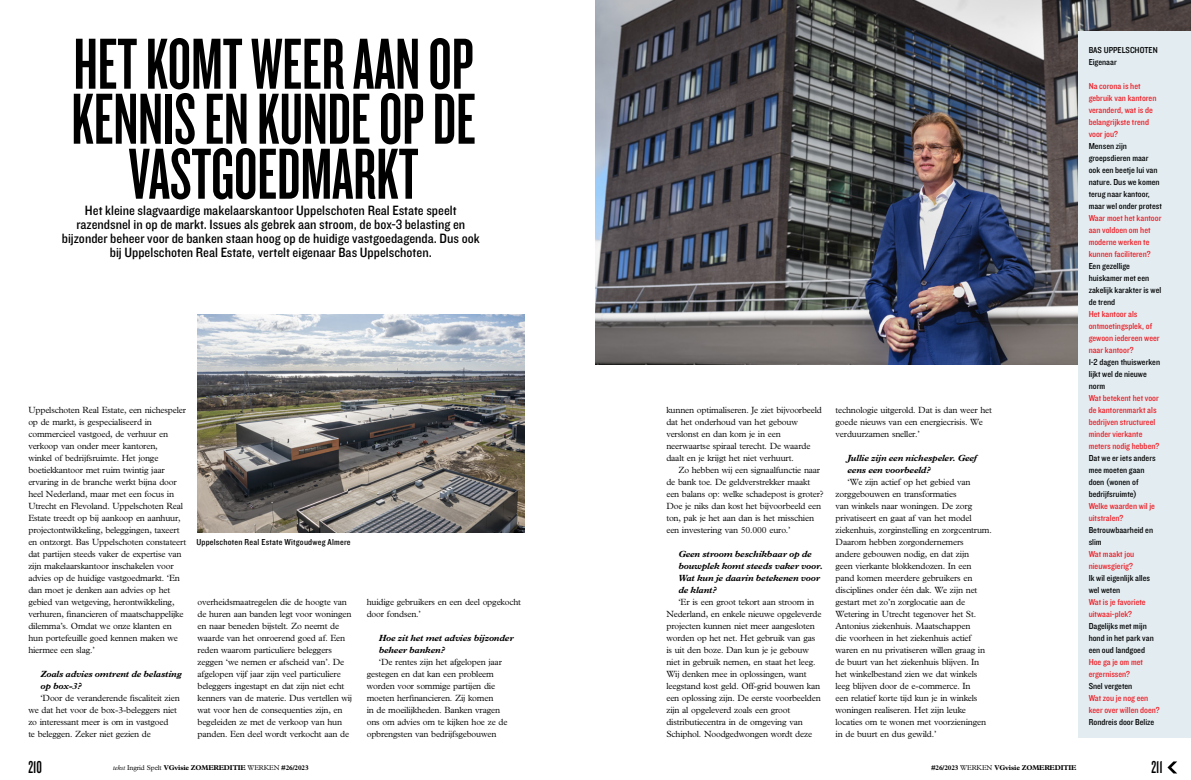
<style>
.page{position:relative;width:1191px;height:780px;background:#fff}
.page>*{position:absolute;margin:0;border:0;box-sizing:border-box;transform-origin:0 0}
.t1{font:75px/55px "Knockout HTF47 Bantamweight";color:#000;text-align:center}
.t2{font:18px "Knockout HTF47 Bantamweight";color:#000}
.t3{font:14px/14px "Knockout HTF30 Junior Welterwt";color:#000;text-align:center}
.t4{font:300 9px/12px "M Plantin";letter-spacing:-.02em;color:#000}
.t5{font:9px/12px "Knockout HTF30 Junior Welterwt";color:#ed1d24}
.t6{font:9px/12px "Knockout HTF30 Junior Welterwt";color:#000}
.t7{font:italic 700 9px/12px "M Plantin";letter-spacing:-.02em;color:#000}
.t8{font:9px "Knockout HTF30 Junior Welterwt";letter-spacing:.02em;color:#000}
.t9{font:700 7px "M Plantin";letter-spacing:-.02em;color:#000}
.s1{font-weight:300;font-style:italic}
.s2{font-weight:300}
</style>
<div class="page">
<img style="left:595px;top:0;width:596px;height:364px">
<div style="left:1078px;top:31px;width:113px;height:706px;background:#e2ecf1"></div>
<svg style="left:1167px;top:761px;width:10px;height:12px"></svg>
<img style="left:197px;top:315px;width:327px;height:217px">
<h1 class="t1" style="left:71px;top:38px;width:406px">HET KOMT WEER AAN OP<br>KENNIS EN KUNDE OP DE<br>VASTGOEDMARKT</h1>
<p class="t3" style="left:62px;top:203px;width:419px">Het kleine slagvaardige makelaarskantoor Uppelschoten Real Estate speelt razendsnel in op de markt. Issues als gebrek aan stroom, de box-3 belasting en bijzonder beheer voor de banken staan hoog op de huidige vastgoedagenda. Dus ook bij Uppelschoten Real Estate, vertelt eigenaar Bas Uppelschoten.</p>
<p class="t4" style="left:28px;top:404px;width:159px">Uppelschoten Real Estate, een nichespeler op de markt, is gespecialiseerd in commercieel vastgoed, de verhuur en verkoop van onder meer kantoren,<br>winkel of bedrijfsruimte. Het jonge boetiekkantoor met ruim twintig jaar ervaring in de branche werkt bijna door heel Nederland, maar met een focus in Utrecht en Flevoland. Uppelschoten Real Estate treedt op bij aankoop en aanhuur, projectontwikkeling, beleggingen, taxeert en ontzorgt. Bas Uppelschoten constateert dat partijen steeds vaker de expertise van zijn makelaarskantoor inschakelen voor advies op de huidige vastgoedmarkt. ‘En dan moet je denken aan advies op het gebied van wetgeving, herontwikkeling, verhuren, financieren of maatschappelijke dilemma’s. Omdat we onze klanten en hun portefeuille goed kennen maken we hiermee een slag.’</p>
<p class="t7" style="left:40px;top:668px;width:143px">Zoals advies omtrent de belasting op box-3?</p>
<p class="t4" style="left:28px;top:692px;width:153px;text-indent:12px">‘Door de veranderende fiscaliteit zien we dat het voor de box-3-beleggers niet zo interessant meer is om in vastgoed<br>te beleggen. Zeker niet gezien de</p>
<p class="t8" style="left:196px;top:537px;width:156px">Uppelschoten Real Estate Witgoudweg Almere</p>
<p class="t4" style="left:197px;top:596px;width:156px">overheidsmaatregelen die de hoogte van de huren aan banden legt voor woningen en naar beneden bijstelt. Zo neemt de waarde van het onroerend goed af. Een reden waarom particuliere beleggers zeggen ‘we nemen er afscheid van’. De afgelopen vijf jaar zijn veel particuliere beleggers ingestapt en dat zijn niet echt kenners van de materie. Dus vertellen wij wat voor hen de consequenties zijn, en begeleiden ze met de verkoop van hun panden. Een deel wordt verkocht aan de</p>
<h2 class="t2" style="left:28px;top:758px;width:15px">210</h2>
<p class="t9" style="left:113px;top:763px;width:197px"><span class="s1">tekst</span> <span class="s2">Ingrid Spelt</span> VGVISIE ZOMEREDITIE <span class="s2">WERKEN</span> #26/2023</p>
<p class="t4" style="left:367px;top:596px;width:156px">huidige gebruikers en een deel opgekocht door fondsen.’</p>
<p class="t7" style="left:379px;top:632px;width:136px">Hoe zit het met advies bijzonder beheer banken?</p>
<p class="t4" style="left:367px;top:656px;width:142px;text-indent:12px">‘De rentes zijn het afgelopen jaar gestegen en dat kan een probleem worden voor sommige partijen die moeten herfinancieren. Zij komen<br>in de moeilijkheden. Banken vragen ons om advies om te kijken hoe ze de opbrengsten van bedrijfsgebouwen</p>
<p class="t4" style="left:666px;top:404px;width:157px">kunnen optimaliseren. Je ziet bijvoorbeeld dat het onderhoud van het gebouw verslonst en dan kom je in een neerwaartse spiraal terecht. De waarde daalt en je krijgt het niet verhuurt.</p>
<p class="t4" style="left:666px;top:464px;width:159px;text-indent:12px">Zo hebben wij een signaalfunctie naar de bank toe. De geldverstrekker maakt een balans op: welke schadepost is groter?<br>Doe je niks dan kost het bijvoorbeeld een ton, pak je het aan dan is het misschien een investering van 50.000 euro.’</p>
<p class="t7" style="left:678px;top:548px;width:146px">Geen stroom beschikbaar op de bouwplek komt steeds vaker voor.<br>Wat kun je daarin betekenen voor de klant?</p>
<p class="t4" style="left:666px;top:596px;width:157px;text-indent:12px">‘Er is een groot tekort aan stroom in Nederland, en enkele nieuwe opgeleverde projecten kunnen niet meer aangesloten worden op het net. Het gebruik van gas is uit den boze. Dan kun je je gebouw niet in gebruik nemen, en staat het leeg.<br>Wij denken mee in oplossingen, want leegstand kost geld. Off-grid bouwen kan een oplossing zijn. De eerste voorbeelden zijn al opgeleverd zoals een groot distributiecentra in de omgeving van Schiphol. Noodgedwongen wordt deze</p>
<p class="t4" style="left:835px;top:403px;width:158px">technologie uitgerold. Dat is dan weer het goede nieuws van een energiecrisis. We verduurzamen sneller.’</p>
<p class="t7" style="left:847px;top:452px;width:131px">Jullie zijn een nichespeler. Geef eens een voorbeeld?</p>
<p class="t4" style="left:835px;top:475px;width:158px;text-indent:12px">‘We zijn actief op het gebied van zorggebouwen en transformaties<br>van winkels naar woningen. De zorg privatiseert en gaat af van het model ziekenhuis, zorginstelling en zorgcentrum.<br>Daarom hebben zorgondernemers<br>andere gebouwen nodig, en dat zijn<br>geen vierkante blokkendozen. In een pand komen meerdere gebruikers en disciplines onder één dak. We zijn net gestart met zo’n zorglocatie aan de Wetering in Utrecht tegenover het St.<br>Antonius ziekenhuis. Maatschappen<br>die voorheen in het ziekenhuis actief waren en nu privatiseren willen graag in de buurt van het ziekenhuis blijven. In het winkelbestand zien we dat winkels leeg blijven door de e-commerce. In<br>een relatief korte tijd kun je in winkels woningen realiseren. Het zijn leuke locaties om te wonen met voorzieningen in de buurt en dus gewild.’</p>
<p class="t9" style="left:931px;top:763px;width:147px">#26/2023 <span class="s2">WERKEN</span> VGVISIE ZOMEREDITIE</p>
<p class="t6" style="left:1088px;top:44px;width:71px">Bas Uppelschoten<br>Eigenaar</p>
<p class="t5" style="left:1088px;top:80px;width:69px">Na corona is het gebruik van kantoren veranderd, wat is de belangrijkste trend voor jou?</p>
<p class="t6" style="left:1088px;top:140px;width:75px">Mensen zijn groepsdieren maar ook een beetje lui van nature. Dus we komen terug naar kantoor, maar wel onder protest</p>
<p class="t5" style="left:1088px;top:212px;width:74px">Waar moet het kantoor aan voldoen om het moderne werken te kunnen faciliteren?</p>
<p class="t6" style="left:1088px;top:260px;width:74px">Een gezellige huiskamer met een zakelijk karakter is wel de trend</p>
<p class="t5" style="left:1088px;top:308px;width:72px">Het kantoor als ontmoetingsplek, of gewoon iedereen weer naar kantoor?</p>
<p class="t6" style="left:1088px;top:356px;width:73px">1-2 dagen thuiswerken lijkt wel de nieuwe norm</p>
<p class="t5" style="left:1088px;top:392px;width:72px">Wat betekent het voor de kantorenmarkt als bedrijven structureel minder vierkante meters nodig hebben?</p>
<p class="t6" style="left:1088px;top:452px;width:68px">Dat we er iets anders mee moeten gaan doen (wonen of bedrijfsruimte)</p>
<p class="t5" style="left:1088px;top:500px;width:68px">Welke waarden wil je uitstralen?</p>
<p class="t6" style="left:1088px;top:524px;width:66px">Betrouwbaarheid en slim</p>
<p class="t5" style="left:1088px;top:548px;width:47px">Wat maakt jou nieuwsgierig?</p>
<p class="t6" style="left:1088px;top:572px;width:63px">Ik wil eigenlijk alles wel weten</p>
<p class="t5" style="left:1088px;top:596px;width:58px">Wat is je favoriete uitwaai-plek?</p>
<p class="t6" style="left:1088px;top:620px;width:67px">Dagelijks met mijn hond in het park van een oud landgoed</p>
<p class="t5" style="left:1088px;top:656px;width:56px">Hoe ga je om met ergernissen?</p>
<p class="t6" style="left:1088px;top:680px;width:45px">Snel vergeten</p>
<p class="t5" style="left:1088px;top:692px;width:73px">Wat zou je nog een keer over willen doen?</p>
<p class="t6" style="left:1088px;top:716px;width:67px">Rondreis door Belize</p>
<h2 class="t2" style="left:1151px;top:758px;width:13px">211</h2>
</div>
